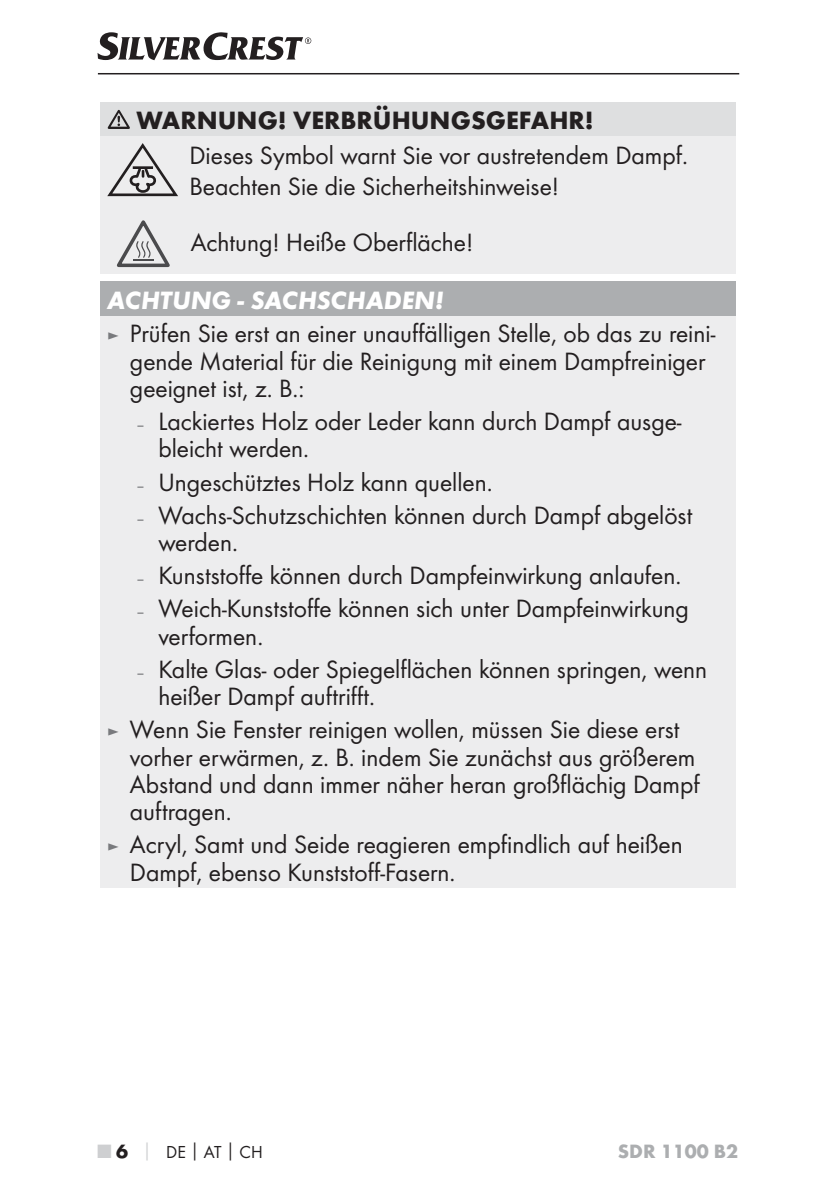
<style>
.page{position:relative;width:840px;height:1191px;background:#fff}
.page>*{position:absolute;margin:0;border:0;box-sizing:border-box;transform-origin:0 0}
.t1{font:26px/27.4px "Futura Boo";color:#231f20}
.t2{font:700 26px "Futura";color:#231f20}
.t3{font:italic 700 26px "Futura";color:#fff}
.t4{font:700 20px "Futura";color:#acaeb0}
.t5{font:18px "Futura Boo";color:#231f20}
.s1{font-size:18px;color:#797a7d}
.s2{font-family:"Futura";font-weight:700;font-size:20px;color:#cecfd1}
.s3{font-family:"Futura";font-weight:700;font-size:20px}
.s4{font-family:"Futura";font-weight:700;color:#cecfd1}
.s5{font-family:"Futura";font-weight:700}
</style>
<div class="page">
<hr style="left:98px;top:73px;width:640px;height:1px;background:#231f20">
<svg style="left:97px;top:32px;width:214px;height:28px"></svg>
<div style="left:100px;top:102px;width:635px;height:34px;background:#dedfe0"></div>
<div style="left:100px;top:136px;width:635px;height:138px;background:#ededee"></div>
<svg style="left:108px;top:110px;width:22px;height:19px"></svg>
<svg style="left:107px;top:143px;width:71px;height:53px"></svg>
<svg style="left:117px;top:220px;width:53px;height:47px"></svg>
<div style="left:100px;top:282px;width:635px;height:34px;background:#acaeb0"></div>
<div style="left:100px;top:316px;width:635px;height:571px;background:#ededee"></div>
<p class="t2" style="left:136px;top:110px;width:458px">WARNUNG! VERBRÜHUNGSGEFAHR!</p>
<p class="t1" style="left:189px;top:141px;width:499px;line-height:31.2px">Dieses Symbol warnt Sie vor austretendem Dampf.<br>Beachten Sie die Sicherheitshinweise!</p>
<p class="t1" style="left:190px;top:230px;width:284px">Achtung! Heiße Oberfläche!</p>
<p class="t3" style="left:107px;top:292px;width:338px">ACHTUNG - SACHSCHADEN!</p>
<p class="t1" style="left:130px;top:321px;width:586px;text-indent:-23px"><span class="s1">►</span> Prüfen Sie erst an einer unauffälligen Stelle, ob das zu reini&shy;gende Material für die Reinigung mit einem Dampfreiniger geeignet ist, z. B.:</p>
<p class="t1" style="left:158px;top:409px;width:524px;text-indent:-23px"><span class="s1">–</span> Lackiertes Holz oder Leder kann durch Dampf ausge&shy;bleicht werden.</p>
<p class="t1" style="left:135px;top:469px;width:358px"><span class="s1">–</span> Ungeschütztes Holz kann quellen.</p>
<p class="t1" style="left:158px;top:502px;width:535px;text-indent:-23px"><span class="s1">–</span> Wachs-Schutzschichten können durch Dampf abgelöst werden.</p>
<p class="t1" style="left:135px;top:563px;width:547px"><span class="s1">–</span> Kunststoffe können durch Dampfeinwirkung anlaufen.</p>
<p class="t1" style="left:158px;top:596px;width:532px;text-indent:-23px"><span class="s1">–</span> Weich-Kunststoffe können sich unter Dampfeinwirkung verformen.</p>
<p class="t1" style="left:158px;top:656px;width:550px;text-indent:-23px"><span class="s1">–</span> Kalte Glas- oder Spiegelflächen können springen, wenn heißer Dampf auftrifft.</p>
<p class="t1" style="left:130px;top:717px;width:571px;text-indent:-23px"><span class="s1">►</span> Wenn Sie Fenster reinigen wollen, müssen Sie diese erst vorher erwärmen, z. B. indem Sie zunächst aus größerem Abstand und dann immer näher heran großflächig Dampf auftragen.</p>
<p class="t1" style="left:130px;top:832px;width:554px;text-indent:-23px"><span class="s1">►</span> Acryl, Samt und Seide reagieren empfindlich auf heißen<br>Dampf, ebenso Kunststoff-Fasern.</p>
<p class="t5" style="left:98px;top:1143px;width:166px"><span class="s2">■</span> <span class="s3">6</span> <span class="s4">│</span> DE<span class="s5">│</span>AT<span class="s5">│</span>CH</p>
<p class="t4" style="left:617px;top:1143px;width:122px">SDR 1100 B2</p>
</div>
